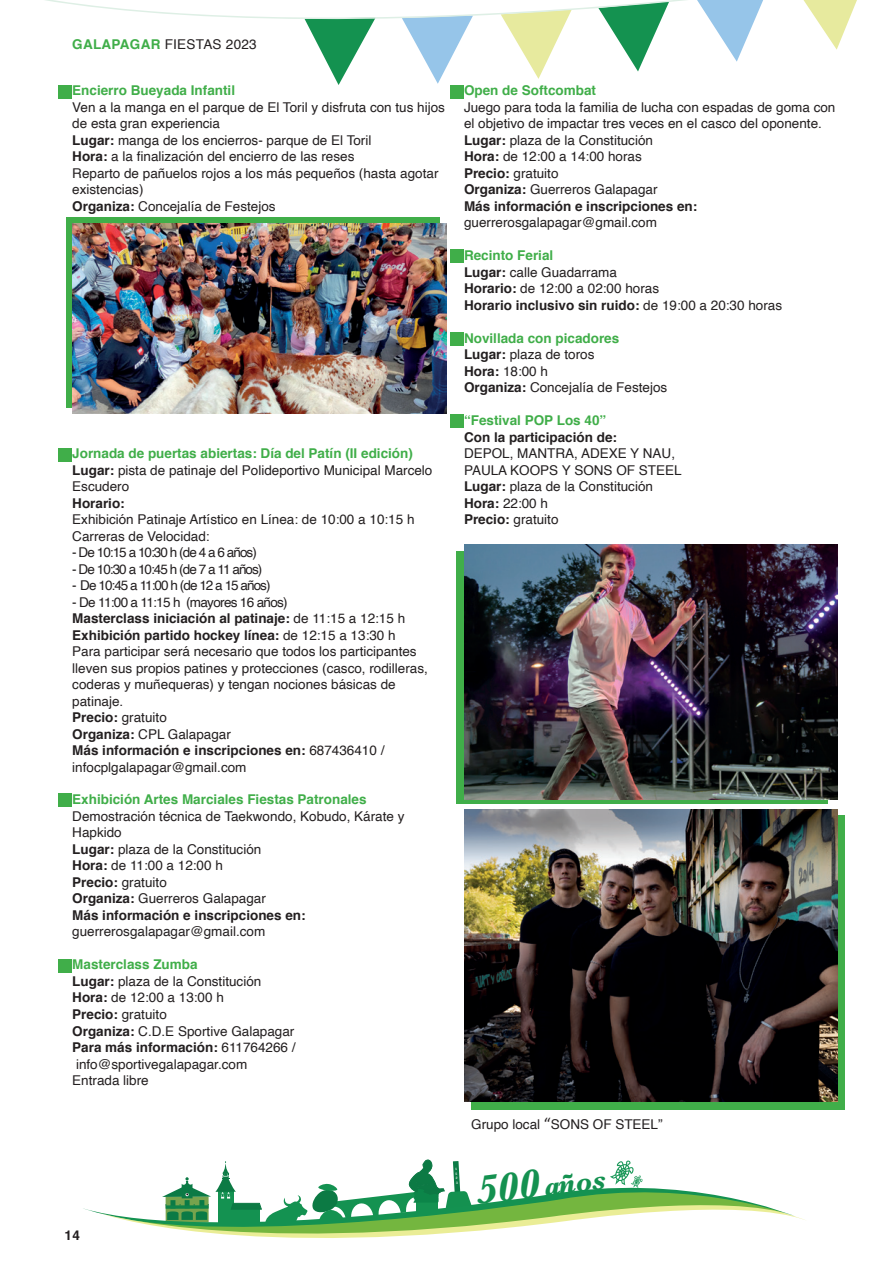
<style>
.page{position:relative;width:893px;height:1263px;background:#fff}
.page>*{position:absolute;margin:0;border:0;box-sizing:border-box;transform-origin:0 0}
.t1{font:italic 700 29.25px "Baskerville";color:#149150}
.t2{font:13.5px/16.5px "Helvetica";color:#231f20}
.t3{font:700 13.5px "Helvetica";color:#231f20}
.t4{font:700 13.5px "Helvetica";color:#40ae49}
.t5{font:13.5px "Helvetica";letter-spacing:-.07em;color:#231f20}
.t6{font:13.5px "Helvetica";letter-spacing:-.05em;color:#231f20}
.t7{font:13.5px "Helvetica";letter-spacing:.02em;color:#231f20}
.t8{font:700 3.15px/4.7px "Agrandir Text";color:#deefe4;text-align:justify}
.s1{font-weight:700;color:#40ae49}
.s2{font-weight:700}
.s3{font-weight:400}
.s4{font-family:"Calibri";font-size:16.5px}
.s5{font-size:41.1px}
</style>
<div class="page">
<svg style="left:99px;top:1159px;width:706px;height:79px"></svg>
<svg style="left:45px;top:0;width:812px;height:85px"></svg>
<div style="left:66px;top:218px;width:374px;height:190px;background:#40ae49"></div>
<div style="left:457px;top:551px;width:371px;height:253px;background:#40ae49"></div>
<div style="left:471px;top:815px;width:373px;height:295px;background:#40ae49"></div>
<img style="left:73px;top:223px;width:373px;height:191px">
<img style="left:464px;top:544px;width:374px;height:255px">
<img style="left:464px;top:809px;width:374px;height:293px">
<div style="left:58px;top:85px;width:13px;height:13px;background:#40ae49"></div>
<div style="left:58px;top:448px;width:13px;height:13px;background:#40ae49"></div>
<div style="left:58px;top:794px;width:13px;height:13px;background:#40ae49"></div>
<div style="left:58px;top:960px;width:13px;height:13px;background:#40ae49"></div>
<div style="left:450px;top:85px;width:13px;height:13px;background:#40ae49"></div>
<div style="left:450px;top:250px;width:13px;height:13px;background:#40ae49"></div>
<div style="left:450px;top:332px;width:13px;height:13px;background:#40ae49"></div>
<div style="left:450px;top:415px;width:13px;height:13px;background:#40ae49"></div>
<p class="t7" style="left:72px;top:34px;width:186px"><span class="s1">GALAPAGAR</span> FIESTAS 2023</p>
<p class="t4" style="left:72px;top:80px;width:164px">Encierro Bueyada Infantil</p>
<p class="t2" style="left:72px;top:99px;width:374px">Ven a la manga en el parque de El Toril y disfruta con tus hijos de esta gran experiencia</p>
<p class="t2" style="left:72px;top:132px;width:301px"><span class="s2">Lugar:</span> manga de los encierros- parque de El Toril</p>
<p class="t2" style="left:72px;top:149px;width:284px"><span class="s2">Hora:</span> a la finalización del encierro de las reses</p>
<p class="t2" style="left:72px;top:165px;width:368px">Reparto de pañuelos rojos a los más pequeños (hasta agotar existencias)</p>
<p class="t2" style="left:72px;top:198px;width:205px"><span class="s2">Organiza:</span> Concejalía de Festejos</p>
<p class="t4" style="left:72px;top:443px;width:342px">Jornada de puertas abiertas: Día del Patín (II edición)</p>
<p class="t2" style="left:72px;top:462px;width:362px"><span class="s2">Lugar:</span> pista de patinaje del Polideportivo Municipal Marcelo<br>Escudero</p>
<p class="t3" style="left:72px;top:492px;width:54px">Horario:</p>
<p class="t2" style="left:72px;top:512px;width:344px">Exhibición Patinaje Artístico en Línea: de 10:00 a 10:15 h</p>
<p class="t2" style="left:72px;top:528px;width:139px">Carreras de Velocidad:</p>
<p class="t5" style="left:72px;top:542px;width:186px">- De 10:15 a 10:30 h (de 4 a 6 años)</p>
<p class="t5" style="left:72px;top:559px;width:192px">- De 10:30 a 10:45 h (de 7 a 11 años)</p>
<p class="t5" style="left:72px;top:575px;width:200px">- De 10:45 a 11:00 h (de 12 a 15 años)</p>
<p class="t6" style="left:72px;top:592px;width:217px">- De 11:00 a 11:15 h (mayores 16 años)</p>
<p class="t3" style="left:72px;top:608px;width:334px">Masterclass iniciación al patinaje: <span class="s3">de 11:15 a 12:15 h</span></p>
<p class="t3" style="left:72px;top:624px;width:325px">Exhibición partido hockey línea: <span class="s3">de 12:15 a 13:30 h</span></p>
<p class="t2" style="left:72px;top:644px;width:357px">Para participar será necesario que todos los participantes lleven sus propios patines y protecciones (casco, rodilleras, coderas y muñequeras) y tengan nociones básicas de patinaje.</p>
<p class="t2" style="left:72px;top:710px;width:96px"><span class="s2">Precio:</span> gratuito</p>
<p class="t2" style="left:72px;top:726px;width:160px"><span class="s2">Organiza:</span> CPL Galapagar</p>
<p class="t2" style="left:72px;top:743px;width:314px"><span class="s2">Más información e inscripciones en:</span> 687436410 / infocplgalapagar@gmail.com</p>
<p class="t4" style="left:72px;top:789px;width:296px">Exhibición Artes Marciales Fiestas Patronales</p>
<p class="t2" style="left:72px;top:808px;width:334px">Demostración técnica de Taekwondo, Kobudo, Kárate y<br>Hapkido</p>
<p class="t2" style="left:72px;top:841px;width:191px"><span class="s2">Lugar:</span> plaza de la Constitución</p>
<p class="t2" style="left:72px;top:858px;width:152px"><span class="s2">Hora:</span> de 11:00 a 12:00 h</p>
<p class="t2" style="left:72px;top:874px;width:96px"><span class="s2">Precio:</span> gratuito</p>
<p class="t2" style="left:72px;top:891px;width:195px"><span class="s2">Organiza:</span> Guerreros Galapagar</p>
<p class="t3" style="left:72px;top:904px;width:235px">Más información e inscripciones en:</p>
<p class="t2" style="left:72px;top:924px;width:195px">guerrerosgalapagar@gmail.com</p>
<p class="t4" style="left:72px;top:954px;width:127px">Masterclass Zumba</p>
<p class="t2" style="left:72px;top:973px;width:191px"><span class="s2">Lugar:</span> plaza de la Constitución</p>
<p class="t2" style="left:72px;top:990px;width:153px"><span class="s2">Hora:</span> de 12:00 a 13:00 h</p>
<p class="t2" style="left:72px;top:1006px;width:96px"><span class="s2">Precio:</span> gratuito</p>
<p class="t2" style="left:72px;top:1023px;width:224px"><span class="s2">Organiza:</span> C.D.E Sportive Galapagar</p>
<p class="t3" style="left:72px;top:1036px;width:225px">Para más información: <span class="s3">611764266 /</span></p>
<p class="t2" style="left:76px;top:1056px;width:173px">info@sportivegalapagar.com</p>
<p class="t2" style="left:72px;top:1072px;width:78px">Entrada libre</p>
<p class="t4" style="left:464px;top:80px;width:134px">Open de Softcombat</p>
<p class="t2" style="left:464px;top:99px;width:373px">Juego para toda la familia de lucha con espadas de goma con el objetivo de impactar tres veces en el casco del oponente.</p>
<p class="t2" style="left:464px;top:132px;width:191px"><span class="s2">Lugar:</span> plaza de la Constitución</p>
<p class="t2" style="left:464px;top:149px;width:179px"><span class="s2">Hora:</span> de 12:00 a 14:00 horas</p>
<p class="t2" style="left:464px;top:165px;width:96px"><span class="s2">Precio:</span> gratuito</p>
<p class="t2" style="left:464px;top:182px;width:195px"><span class="s2">Organiza:</span> Guerreros Galapagar</p>
<p class="t3" style="left:464px;top:195px;width:235px">Más información e inscripciones en:</p>
<p class="t2" style="left:464px;top:215px;width:195px">guerrerosgalapagar@gmail.com</p>
<p class="t4" style="left:464px;top:245px;width:91px">Recinto Ferial</p>
<p class="t2" style="left:464px;top:264px;width:155px"><span class="s2">Lugar:</span> calle Guadarrama</p>
<p class="t2" style="left:464px;top:281px;width:197px"><span class="s2">Horario:</span> de 12:00 a 02:00 horas</p>
<p class="t3" style="left:464px;top:294px;width:320px">Horario inclusivo sin ruido: <span class="s3">de 19:00 a 20:30 horas</span></p>
<p class="t4" style="left:464px;top:327px;width:157px">Novillada con picadores</p>
<p class="t2" style="left:464px;top:347px;width:132px"><span class="s2">Lugar:</span> plaza de toros</p>
<p class="t2" style="left:464px;top:363px;width:86px"><span class="s2">Hora:</span> 18:00 h</p>
<p class="t2" style="left:464px;top:380px;width:205px"><span class="s2">Organiza:</span> Concejalía de Festejos</p>
<p class="t4" style="left:464px;top:410px;width:144px">“Festival POP Los 40”</p>
<p class="t3" style="left:464px;top:426px;width:155px">Con la participación de:</p>
<p class="t2" style="left:464px;top:446px;width:213px">DEPOL, MANTRA, ADEXE Y NAU,</p>
<p class="t2" style="left:464px;top:462px;width:219px">PAULA KOOPS Y SONS OF STEEL</p>
<p class="t2" style="left:464px;top:479px;width:191px"><span class="s2">Lugar:</span> plaza de la Constitución</p>
<p class="t2" style="left:464px;top:495px;width:86px"><span class="s2">Hora:</span> 22:00 h</p>
<p class="t2" style="left:464px;top:512px;width:96px"><span class="s2">Precio:</span> gratuito</p>
<p class="t2" style="left:471px;top:1117px;width:193px">Grupo local <span class="s4">“</span>SONS OF STEEL”</p>
<p class="t3" style="left:65px;top:1224px;width:17px">14</p>
<p class="t8" style="left:455px;top:1167px;width:3px;rotate:-3deg">1<br>5<br>2<br>3</p>
<h1 class="t1" style="left:473px;top:1174px;width:132px;rotate:-7deg"><span class="s5">500</span>años</h1>
</div>
